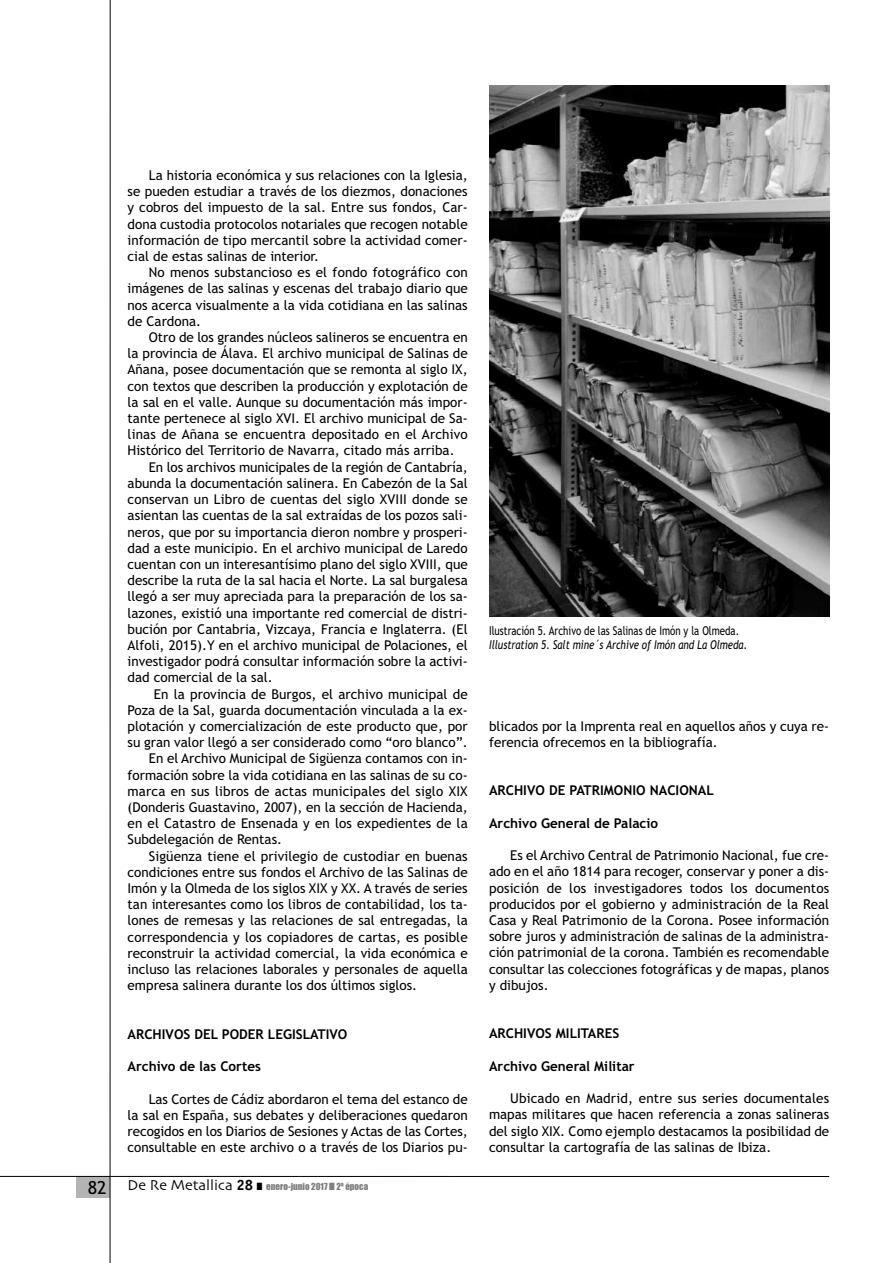
<style>
.page{position:relative;width:893px;height:1263px;background:#fff}
.page>*{position:absolute;margin:0;border:0;box-sizing:border-box;transform-origin:0 0}
.t1{font:13.5px/16.2px "Trebuchet MS";color:#000;text-align:justify}
.t2{font:700 13.5px "Trebuchet MS";color:#000}
.t3{font:italic 12.15px "Trebuchet MS";color:#000;scale:.8 1}
.t4{font:12.15px "Trebuchet MS";color:#000;scale:.8 1}
.t5{font:9px "Impact";color:#808080}
.s1{font-family:"Trebuchet MS";font-size:18px;color:#000}
.s2{font-family:"Skia";font-size:15px;color:#000}
.s3{font-family:"Officina Sans Std";font-weight:700;font-size:15px;color:#000}
.s4{color:#000}
</style>
<div class="page">
<div style="left:76px;top:1176px;width:34px;height:22px;background:#b3b3b3"></div>
<hr style="left:110px;top:0;width:1px;height:1263px;background:#000">
<hr style="left:0;top:1176px;width:829px;height:1px;background:#000">
<img style="left:489px;top:85px;width:340px;height:532px">
<p class="t1" style="left:128px;top:167px;width:342px;text-indent:21px">La historia económica y sus relaciones con la Iglesia, se pueden estudiar a través de los diezmos, donaciones y cobros del impuesto de la sal. Entre sus fondos, Car&shy;dona custodia protocolos notariales que recogen notable información de tipo mercantil sobre la actividad comer&shy;cial de estas salinas de interior.</p>
<p class="t1" style="left:128px;top:264px;width:342px;text-indent:21px">No menos substancioso es el fondo fotográfico con imágenes de las salinas y escenas del trabajo diario que nos acerca visualmente a la vida cotidiana en las salinas de Cardona.</p>
<p class="t1" style="left:149px;top:329px;width:320px">Otro de los grandes núcleos salineros se encuentra en</p>
<p class="t1" style="left:128px;top:345px;width:342px">la provincia de Álava. El archivo municipal de Salinas de</p>
<p class="t1" style="left:128px;top:362px;width:342px">Añana, posee documentación que se remonta al siglo IX,</p>
<p class="t1" style="left:128px;top:378px;width:342px">con textos que describen la producción y explotación de</p>
<p class="t1" style="left:128px;top:394px;width:342px">la sal en el valle. Aunque su documentación más impor-</p>
<p class="t1" style="left:128px;top:410px;width:342px">tante pertenece al siglo XVI. El archivo municipal de Sa-</p>
<p class="t1" style="left:128px;top:426px;width:342px">linas de Añana se encuentra depositado en el Archivo</p>
<p class="t1" style="left:128px;top:443px;width:329px">Histórico del Territorio de Navarra, citado más arriba.</p>
<p class="t1" style="left:149px;top:459px;width:320px">En los archivos municipales de la región de Cantabría,</p>
<p class="t1" style="left:128px;top:475px;width:342px">abunda la documentación salinera. En Cabezón de la Sal</p>
<p class="t1" style="left:128px;top:491px;width:342px">conservan un Libro de cuentas del siglo XVIII donde se</p>
<p class="t1" style="left:128px;top:507px;width:342px">asientan las cuentas de la sal extraídas de los pozos sali-</p>
<p class="t1" style="left:128px;top:524px;width:342px">neros, que por su importancia dieron nombre y prosperi-</p>
<p class="t1" style="left:128px;top:540px;width:342px">dad a este municipio. En el archivo municipal de Laredo</p>
<p class="t1" style="left:128px;top:556px;width:342px">cuentan con un interesantísimo plano del siglo XVIII, que</p>
<p class="t1" style="left:128px;top:572px;width:342px">describe la ruta de la sal hacia el Norte. La sal burgalesa</p>
<p class="t1" style="left:128px;top:588px;width:342px">llegó a ser muy apreciada para la preparación de los sa-</p>
<p class="t1" style="left:128px;top:605px;width:342px">lazones, existió una importante red comercial de distri-</p>
<p class="t1" style="left:128px;top:621px;width:342px">bución por Cantabria, Vizcaya, Francia e Inglaterra. (El</p>
<p class="t1" style="left:128px;top:637px;width:342px">Alfoli, 2015).Y en el archivo municipal de Polaciones, el</p>
<p class="t1" style="left:128px;top:653px;width:342px">investigador podrá consultar información sobre la activi-</p>
<p class="t1" style="left:128px;top:669px;width:147px">dad comercial de la sal.</p>
<p class="t1" style="left:154px;top:686px;width:315px">En la provincia de Burgos, el archivo municipal de</p>
<p class="t1" style="left:128px;top:702px;width:342px">Poza de la Sal, guarda documentación vinculada a la ex-</p>
<p class="t1" style="left:128px;top:718px;width:342px">plotación y comercialización de este producto que, por</p>
<p class="t1" style="left:128px;top:734px;width:342px">su gran valor llegó a ser considerado como “oro blanco”.</p>
<p class="t1" style="left:149px;top:750px;width:320px">En el Archivo Municipal de Sigüenza contamos con in-</p>
<p class="t1" style="left:128px;top:767px;width:342px">formación sobre la vida cotidiana en las salinas de su co-</p>
<p class="t1" style="left:128px;top:783px;width:342px">marca en sus libros de actas municipales del siglo XIX</p>
<p class="t1" style="left:128px;top:799px;width:342px">(Donderis Guastavino, 2007), en la sección de Hacienda,</p>
<p class="t1" style="left:128px;top:815px;width:342px">en el Catastro de Ensenada y en los expedientes de la</p>
<p class="t1" style="left:128px;top:831px;width:156px">Subdelegación de Rentas.</p>
<p class="t1" style="left:149px;top:848px;width:320px">Sigüenza tiene el privilegio de custodiar en buenas</p>
<p class="t1" style="left:128px;top:864px;width:342px">condiciones entre sus fondos el Archivo de las Salinas de</p>
<p class="t1" style="left:128px;top:880px;width:342px">Imón y la Olmeda de los siglos XIX y XX. A través de series</p>
<p class="t1" style="left:128px;top:896px;width:342px">tan interesantes como los libros de contabilidad, los ta-</p>
<p class="t1" style="left:128px;top:912px;width:342px">lones de remesas y las relaciones de sal entregadas, la</p>
<p class="t1" style="left:128px;top:929px;width:342px">correspondencia y los copiadores de cartas, es posible</p>
<p class="t1" style="left:128px;top:945px;width:342px">reconstruir la actividad comercial, la vida económica e</p>
<p class="t1" style="left:128px;top:961px;width:342px">incluso las relaciones laborales y personales de aquella</p>
<p class="t1" style="left:128px;top:977px;width:291px">empresa salinera durante los dos últimos siglos.</p>
<p class="t2" style="left:128px;top:1026px;width:221px">ARCHIVOS DEL PODER LEGISLATIVO</p>
<p class="t2" style="left:128px;top:1058px;width:135px">Archivo de las Cortes</p>
<p class="t1" style="left:128px;top:1091px;width:342px;text-indent:21px">Las Cortes de Cádiz abordaron el tema del estanco de la sal en España, sus debates y deliberaciones quedaron recogidos en los Diarios de Sesiones y Actas de las Cortes, consultable en este archivo o a través de los Diarios pu-</p>
<p class="t5" style="left:88px;top:1182px;width:282px"><span class="s1">82</span> <span class="s2">De Re Metallica</span> <span class="s3">28</span> <span class="s4">■</span> ENERO-JUNIO 2017 ■ 2ª ÉPOCA</p>
<p class="t4" style="left:489px;top:623px;width:314px">Ilustración 5. Archivo de las Salinas de Imón y la Olmeda.</p>
<p class="t3" style="left:489px;top:638px;width:324px">Illustration 5. Salt mine´s Archive of Imón and La Olmeda.</p>
<p class="t1" style="left:489px;top:718px;width:342px">blicados por la Imprenta real en aquellos años y cuya re&shy;ferencia ofrecemos en la bibliografía.</p>
<p class="t2" style="left:489px;top:783px;width:226px">ARCHIVO DE PATRIMONIO NACIONAL</p>
<p class="t2" style="left:489px;top:815px;width:171px">Archivo General de Palacio</p>
<p class="t1" style="left:489px;top:847px;width:342px;text-indent:21px">Es el Archivo Central de Patrimonio Nacional, fue cre&shy;ado en el año 1814 para recoger, conservar y poner a dis&shy;posición de los investigadores todos los documentos producidos por el gobierno y administración de la Real Casa y Real Patrimonio de la Corona. Posee información sobre juros y administración de salinas de la administra&shy;ción patrimonial de la corona. También es recomendable consultar las colecciones fotográficas y de mapas, planos y dibujos.</p>
<p class="t2" style="left:489px;top:1026px;width:132px">ARCHIVOS MILITARES</p>
<p class="t2" style="left:489px;top:1058px;width:147px">Archivo General Militar</p>
<p class="t1" style="left:489px;top:1090px;width:342px;text-indent:21px">Ubicado en Madrid, entre sus series documentales mapas militares que hacen referencia a zonas salineras del siglo XIX. Como ejemplo destacamos la posibilidad de consultar la cartografía de las salinas de Ibiza.</p>
</div>
